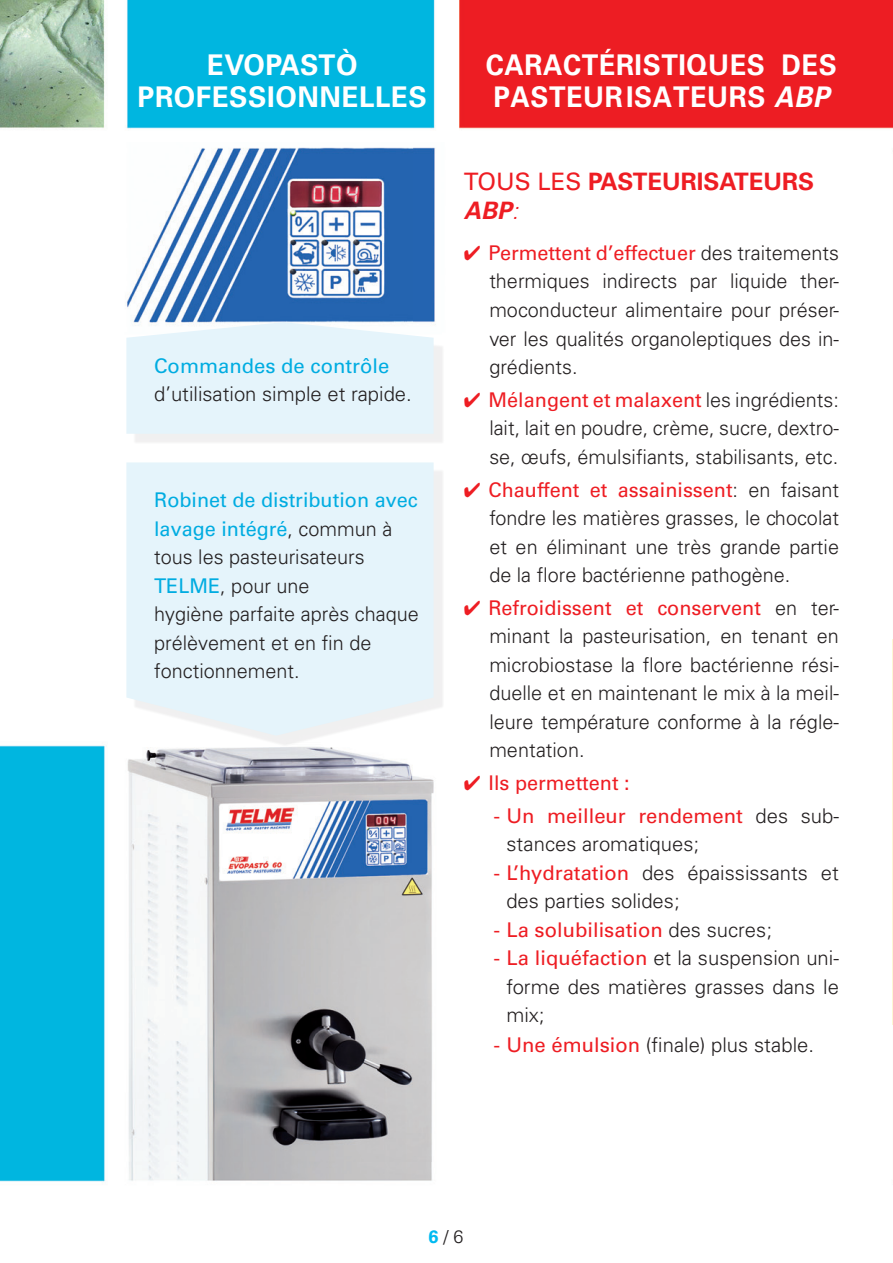
<style>
.page{position:relative;width:893px;height:1263px;background:#fff}
.page>*{position:absolute;margin:0;border:0;box-sizing:border-box;transform-origin:0 0}
.t1{font:700 28.5px "Univers";letter-spacing:.02em;color:#fff;scale:.95 1}
.t2{font:700 28.5px "Univers";letter-spacing:.02em;color:#fff}
.t3{font:700 28.5px "Univers";color:#fff}
.t4{font:700 24px/28.5px "Univers";color:#ee1d23}
.t5{font:300 20.25px/28.5px "Univers";color:#231f20;text-align:justify}
.t6{font:20.25px "Univers";color:#ee1d23}
.t7{font:300 18px "Univers";color:#231f20}
.s1{font-weight:400;color:#00ace1}
.s2{font-style:italic}
.s3{font-weight:400}
.s4{font-weight:300;font-style:italic}
.s5{color:#ee1d23}
.s6{font-weight:400;color:#ee1d23}
.s7{font-weight:300;color:#231f20}
.s8{font-weight:700;color:#00baf1}
</style>
<div class="page">
<img style="left:0;top:0;width:893px;height:1182px">
<hr style="left:892px;top:639px;width:1px;height:386px;background:#fef7d4">
<div style="left:133px;top:329px;width:311px;height:116px;background:#f0f0f0"></div>
<svg style="left:126px;top:322px;width:308px;height:112px"></svg>
<div style="left:133px;top:469px;width:311px;height:277px;background:#fcfcfc"></div>
<svg style="left:126px;top:462px;width:308px;height:274px;background:#e6f4fa"></svg>
<p class="t3" style="left:207px;top:49px;width:152px">EVOPASTÒ</p>
<p class="t2" style="left:138px;top:80px;width:291px">PROFESSIONNELLES</p>
<p class="t5" style="left:154px;top:351px;width:259px"><span class="s1">Commandes de contrôle </span>d’utilisation simple et rapide.</p>
<p class="t5" style="left:154px;top:486px;width:266px;text-align:left"><span class="s1">Robinet de distribution avec lavage intégré</span>, commun à tous les pasteurisateurs<br><span class="s1">TELME</span>, pour une<br>hygiène parfaite après chaque prélèvement et en fin de fonctionnement.</p>
<p class="t1" style="left:486px;top:49px;width:371px">CARACTÉRISTIQUES DES</p>
<p class="t1" style="left:493px;top:80px;width:355px">PASTEURISATEURS <span class="s2">ABP</span></p>
<p class="t4" style="left:464px;top:168px;width:352px"><span class="s3">TOUS LES</span> PASTEURISATEURS<br><span class="s2">ABP</span><span class="s4">:</span></p>
<p class="t5" style="left:489px;top:239px;width:351px;text-indent:-26px"><span class="s5">✔</span> <span class="s6">Permettent d’effectuer</span> des traitements thermiques indirects par liquide ther&shy;moconducteur alimentaire pour préser&shy;ver les qualités organoleptiques des in&shy;grédients.</p>
<p class="t5" style="left:489px;top:385px;width:351px;text-indent:-26px"><span class="s5">✔</span> <span class="s6">Mélangent et malaxent</span> les ingrédients: lait, lait en poudre, crème, sucre, dextro&shy;se, œufs, émulsifiants, stabilisants, etc.</p>
<p class="t5" style="left:489px;top:475px;width:351px;text-indent:-26px"><span class="s5">✔</span> <span class="s6">Chauffent et assainissent</span>: en faisant fondre les matières grasses, le chocolat et en éliminant une très grande partie de la flore bactérienne pathogène.</p>
<p class="t5" style="left:489px;top:593px;width:351px;text-indent:-26px"><span class="s5">✔</span> <span class="s6">Refroidissent et conservent</span> en ter&shy;minant la pasteurisation, en tenant en microbiostase la flore bactérienne rési&shy;duelle et en maintenant le mix à la meil&shy;leure température conforme à la régle&shy;mentation.</p>
<p class="t6" style="left:464px;top:771px;width:167px">✔ Ils permettent :</p>
<p class="t5" style="left:506px;top:801px;width:334px;text-indent:-13px"><span class="s6">- Un meilleur rendement</span> des sub&shy;stances aromatiques;</p>
<p class="t5" style="left:506px;top:858px;width:334px;text-indent:-13px"><span class="s6">- L’hydratation</span> des épaississants et des parties solides;</p>
<p class="t6" style="left:494px;top:918px;width:280px">- La solubilisation <span class="s7">des sucres;</span></p>
<p class="t5" style="left:506px;top:944px;width:334px;text-indent:-13px"><span class="s6">- La liquéfaction</span> et la suspension uni&shy;forme des matières grasses dans le mix;</p>
<p class="t5" style="left:494px;top:1031px;width:322px"><span class="s6">- Une émulsion</span> (finale) plus stable.</p>
<p class="t7" style="left:428px;top:1226px;width:37px"><span class="s8">6</span> / 6</p>
</div>
